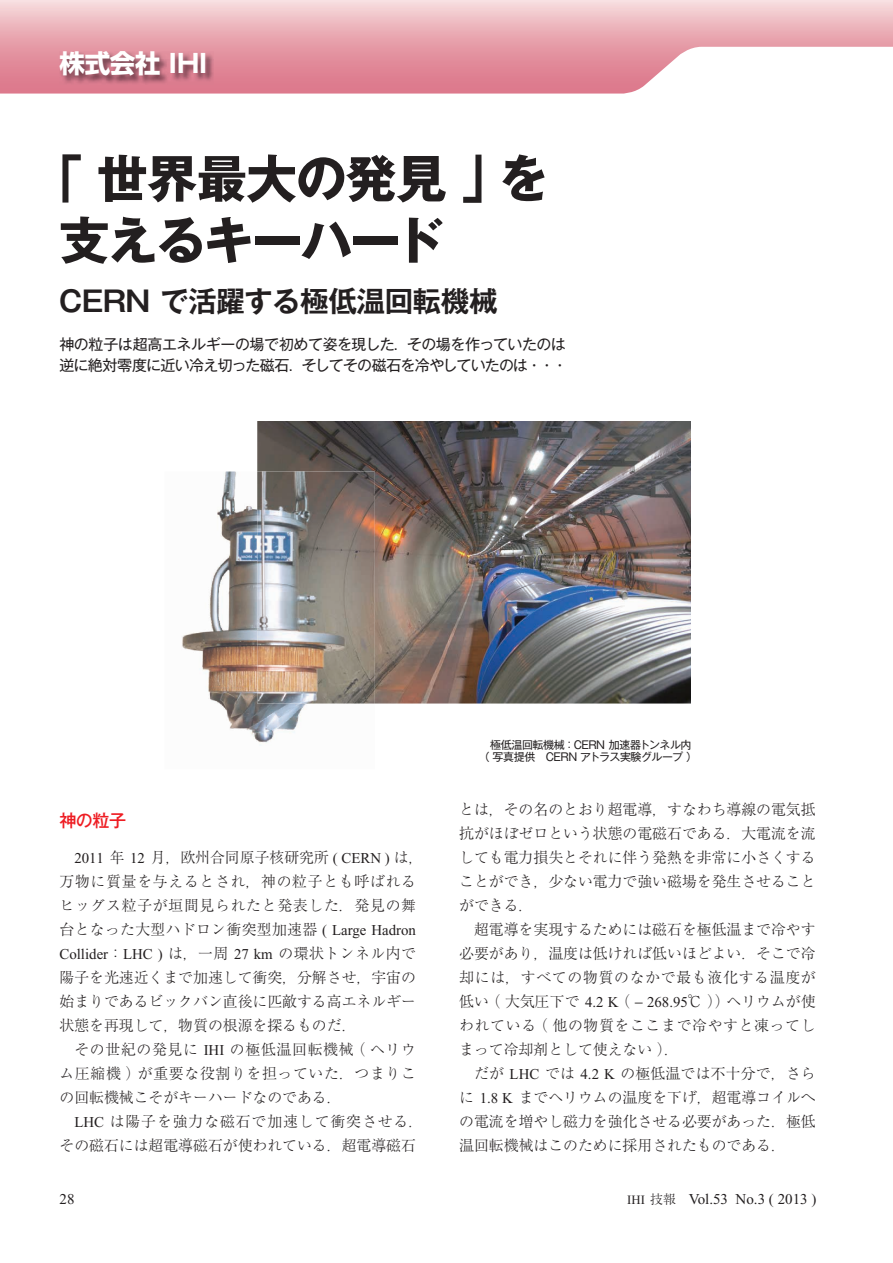
<style>
.page{position:relative;width:893px;height:1263px;background:#fff}
.page>*{position:absolute;margin:0;border:0;box-sizing:border-box;transform-origin:0 0}
.t1{font:700 51px/61.5px "Gothic MB101 Pro";letter-spacing:-.03em;color:#231f20}
.t2{font:700 28.5px "Gothic MB101 Pro De";letter-spacing:-.02em;color:#231f20}
.t3{font:700 25.5px "Shin Go Pro";letter-spacing:-.005em;color:#fff}
.t4{font:500 17.25px "Gothic MB101 Pro";color:#ee1d23}
.t5{font:300 15px/24px "Ryumin Pro";color:#231f20;text-align:justify}
.t6{font:300 15px/24px "Ryumin Pro";letter-spacing:.05em;color:#231f20}
.t7{font:15px/21px "Gothic MB101 Pro";letter-spacing:-.04em;color:#231f20}
.t8{font:15px "Times New Roman";color:#231f20}
.t9{font:10.95px/12px "Gothic MB101 Pro";letter-spacing:-.045em;color:#231f20;text-align:center}
.s1{font-family:"Times New Roman";font-weight:400}
.s2{font-family:"Ryumin Pro";font-weight:300}
.s3{font-size:12.75px}
.s4{font-family:"Ryumin Pro";font-weight:300;font-size:12.75px}
</style>
<div class="page">
<svg style="left:0;top:0;width:893px;height:94px"></svg>
<img style="left:59px;top:51px;width:155px;height:34px">
<img style="left:257px;top:421px;width:434px;height:282px">
<img style="left:182px;top:471px;width:193px;height:275px">
<img style="left:257px;top:471px;width:118px;height:232px">
<h3 class="t3" style="left:59px;top:44px;width:149px">株式会社 IHI</h3>
<h1 class="t1" style="left:59px;top:142px;width:492px;text-indent:-27px">「世界最大の発見」を支えるキーハード</h1>
<h2 class="t2" style="left:59px;top:277px;width:440px">CERN で活躍する極低温回転機械</h2>
<p class="t7" style="left:59px;top:331px;width:510px">神の粒子は超高エネルギーの場で初めて姿を現した．その場を作っていたのは逆に絶対零度に近い冷え切った磁石．そしてその磁石を冷やしていたのは・・・</p>
<p class="t4" style="left:59px;top:806px;width:68px">神の粒子</p>
<p class="t6" style="left:60px;top:844px;width:365px;text-indent:15px"><span class="s1">2011</span> 年 <span class="s1">12</span> 月，欧州合同原子核研究所 <span class="s1">( CERN )</span> は，万物に質量を与えるとされ，神の粒子とも呼ばれるヒッグス粒子が垣間見られたと発表した．発見の舞台となった大型ハドロン衝突型加速器 <span class="s1">( Large Hadron</span></p>
<p class="t8" style="left:60px;top:945px;width:358px">Collider<span class="s2">：</span>LHC ) <span class="s2">は，一周</span> 27 km <span class="s2">の環状トンネル内で</span></p>
<p class="t5" style="left:60px;top:964px;width:358px">陽子を光速近くまで加速して衝突，分解させ，宇宙の始まりであるビックバン直後に匹敵する高エネルギー状態を再現して，物質の根源を探るものだ．</p>
<p class="t5" style="left:60px;top:1036px;width:358px;text-indent:15px">その世紀の発見に <span class="s1">IHI</span> の極低温回転機械（ヘリウム圧縮機）が重要な役割りを担っていた．つまりこの回転機械こそがキーハードなのである．</p>
<p class="t5" style="left:60px;top:1108px;width:365px;text-indent:15px"><span class="s1">LHC</span> は陽子を強力な磁石で加速して衝突させる．その磁石には超電導磁石が使われている．超電導磁石</p>
<p class="t9" style="left:479px;top:737px;width:220px">極低温回転機械：CERN 加速器トンネル内<br>（写真提供　CERN アトラス実験グループ）</p>
<p class="t5" style="left:459px;top:796px;width:358px">とは，その名のとおり超電導，すなわち導線の電気抵抗がほぼゼロという状態の電磁石である．大電流を流しても電力損失とそれに伴う発熱を非常に小さくすることができ，少ない電力で強い磁場を発生させることができる．</p>
<p class="t5" style="left:459px;top:916px;width:358px;text-indent:15px">超電導を実現するためには磁石を極低温まで冷やす必要があり，温度は低ければ低いほどよい．そこで冷却には，すべての物質のなかで最も液化する温度が低い（大気圧下で <span class="s1">4.2 K</span>（ − <span class="s1">268.95</span>℃ ））ヘリウムが使われている（他の物質をここまで冷やすと凍ってしまって冷却剤として使えない）．</p>
<p class="t5" style="left:459px;top:1060px;width:358px;text-indent:15px">だが <span class="s1">LHC</span> では <span class="s1">4.2 K</span> の極低温では不十分で，さらに <span class="s1">1.8 K</span> までヘリウムの温度を下げ，超電導コイルへの電流を増やし磁力を強化させる必要があった．極低温回転機械はこのために採用されたものである．</p>
<p class="t8" style="left:60px;top:1191px;width:16px">28</p>
<p class="t8" style="left:627px;top:1191px;width:191px"><span class="s3">IHI</span> <span class="s4">技報　</span>Vol.53 No.3 ( 2013 )</p>
</div>
